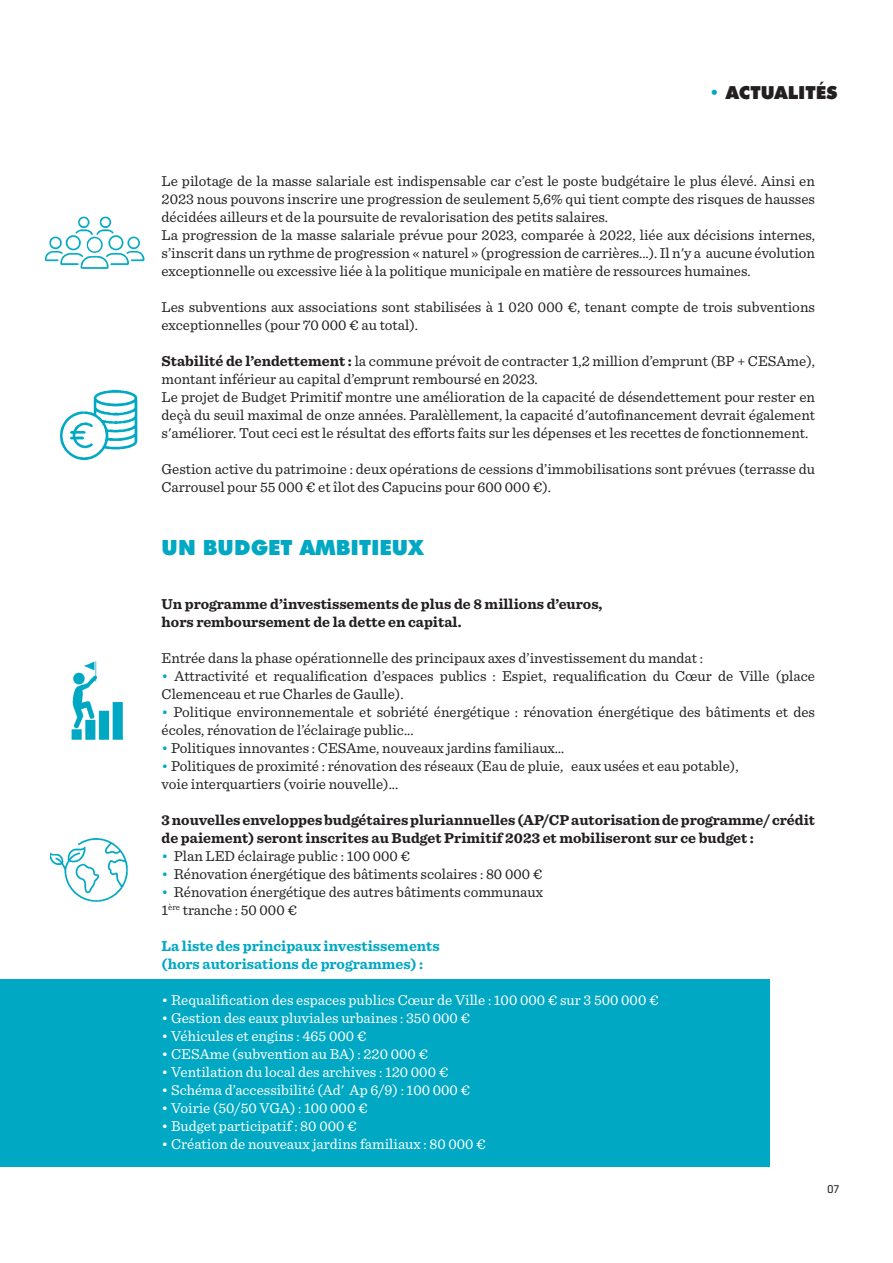
<style>
.page{position:relative;width:893px;height:1263px;background:#fff}
.page>*{position:absolute;margin:0;border:0;box-sizing:border-box;transform-origin:0 0}
.t1{font:900 21px "Futura BT";color:#00a8c3}
.t2{font:900 18px "Futura BT";color:#231f20}
.t3{font:15px/18px "Sentinel";color:#231f20}
.t4{font:15px "Sentinel";color:#fff}
.t5{font:700 15px/18px "Sentinel";color:#231f20}
.t6{font:700 15px/18px "Sentinel";color:#00a8c3}
.t7{font:12px "Klavika";color:#231f20}
.s1{color:#00a8c3}
.s2{font-weight:700}
</style>
<div class="page">
<img style="left:44px;top:216px;width:101px;height:53px">
<img style="left:71px;top:661px;width:52px;height:79px">
<img style="left:51px;top:838px;width:77px;height:64px">
<div style="left:0;top:979px;width:770px;height:187px;background:#00a8c3"></div>
<img style="left:60px;top:389px;width:78px;height:71px">
<p class="t2" style="left:709px;top:82px;width:130px"><span class="s1">•</span> ACTUALITÉS</p>
<p class="t3" style="left:162px;top:171px;width:655px">Le pilotage de la masse salariale est indispensable car c’est le poste budgétaire le plus élevé. Ainsi en 2023 nous pouvons inscrire une progression de seulement 5,6% qui tient compte des risques de hausses décidées ailleurs et de la poursuite de revalorisation des petits salaires.<br>La progression de la masse salariale prévue pour 2023, comparée à 2022, liée aux décisions internes, s’inscrit dans un rythme de progression « naturel » (progression de carrières...). Il n'y a aucune évolution exceptionnelle ou excessive liée à la politique municipale en matière de ressources humaines.</p>
<p class="t3" style="left:162px;top:297px;width:655px">Les subventions aux associations sont stabilisées à 1 020 000 €, tenant compte de trois subventions exceptionnelles (pour 70 000 € au total).</p>
<p class="t3" style="left:162px;top:351px;width:655px"><span class="s2">Stabilité de l’endettement :</span> la commune prévoit de contracter 1,2 million d’emprunt (BP + CESAme), montant inférieur au capital d’emprunt remboursé en 2023.<br>Le projet de Budget Primitif montre une amélioration de la capacité de désendettement pour rester en deçà du seuil maximal de onze années. Paralèllement, la capacité d'autofinancement devrait également s'améliorer. Tout ceci est le résultat des efforts faits sur les dépenses et les recettes de fonctionnement.</p>
<p class="t3" style="left:162px;top:459px;width:655px">Gestion active du patrimoine : deux opérations de cessions d’immobilisations sont prévues (terrasse du<br>Carrousel pour 55 000 € et îlot des Capucins pour 600 000 €).</p>
<h1 class="t1" style="left:162px;top:535px;width:263px">UN BUDGET AMBITIEUX</h1>
<p class="t5" style="left:162px;top:594px;width:442px">Un programme d’investissements de plus de 8 millions d’euros, hors remboursement de la dette en capital.</p>
<p class="t3" style="left:162px;top:648px;width:543px">Entrée dans la phase opérationnelle des principaux axes d’investissement du mandat :</p>
<p class="t3" style="left:162px;top:666px;width:655px"><span class="s1">•</span> Attractivité et requalification d’espaces publics : Espiet, requalification du Cœur de Ville (place<br>Clemenceau et rue Charles de Gaulle).</p>
<p class="t3" style="left:162px;top:702px;width:655px"><span class="s1">•</span> Politique environnementale et sobriété énergétique : rénovation énergétique des bâtiments et des écoles, rénovation de l’éclairage public...</p>
<p class="t3" style="left:162px;top:738px;width:404px"><span class="s1">•</span> Politiques innovantes : CESAme, nouveaux jardins familiaux…</p>
<p class="t3" style="left:162px;top:756px;width:578px"><span class="s1">•</span> Politiques de proximité : rénovation des réseaux (Eau de pluie, eaux usées et eau potable), voie interquartiers (voirie nouvelle)...</p>
<p class="t5" style="left:162px;top:810px;width:655px">3 nouvelles enveloppes budgétaires pluriannuelles (AP/CP autorisation de programme/ crédit de paiement) seront inscrites au Budget Primitif 2023 et mobiliseront sur ce budget :</p>
<p class="t3" style="left:162px;top:846px;width:250px"><span class="s1">•</span> Plan LED éclairage public : 100 000 €</p>
<p class="t3" style="left:162px;top:864px;width:382px"><span class="s1">•</span> Rénovation énergétique des bâtiments scolaires : 80 000 €</p>
<p class="t3" style="left:162px;top:882px;width:383px"><span class="s1">•</span> Rénovation énergétique des autres bâtiments communaux<br>1<sup>ère</sup> tranche : 50 000 €</p>
<p class="t6" style="left:162px;top:936px;width:280px">La liste des principaux investissements (hors autorisations de programmes) :</p>
<p class="t4" style="left:162px;top:989px;width:499px">• Requalification des espaces publics Cœur de Ville : 100 000 € sur 3 500 000 €</p>
<p class="t4" style="left:162px;top:1007px;width:310px">• Gestion des eaux pluviales urbaines : 350 000 €</p>
<p class="t4" style="left:162px;top:1025px;width:206px">• Véhicules et engins : 465 000 €</p>
<p class="t4" style="left:162px;top:1043px;width:268px">• CESAme (subvention au BA) : 220 000 €</p>
<p class="t4" style="left:162px;top:1061px;width:288px">• Ventilation du local des archives : 120 000 €</p>
<p class="t4" style="left:162px;top:1079px;width:310px">• Schéma d’accessibilité (Ad' Ap 6/9) : 100 000 €</p>
<p class="t4" style="left:162px;top:1097px;width:208px">• Voirie (50/50 VGA) : 100 000 €</p>
<p class="t4" style="left:162px;top:1115px;width:197px">• Budget participatif : 80 000 €</p>
<p class="t4" style="left:162px;top:1133px;width:326px">• Création de nouveaux jardins familiaux : 80 000 €</p>
<p class="t7" style="left:827px;top:1182px;width:13px">07</p>
</div>
